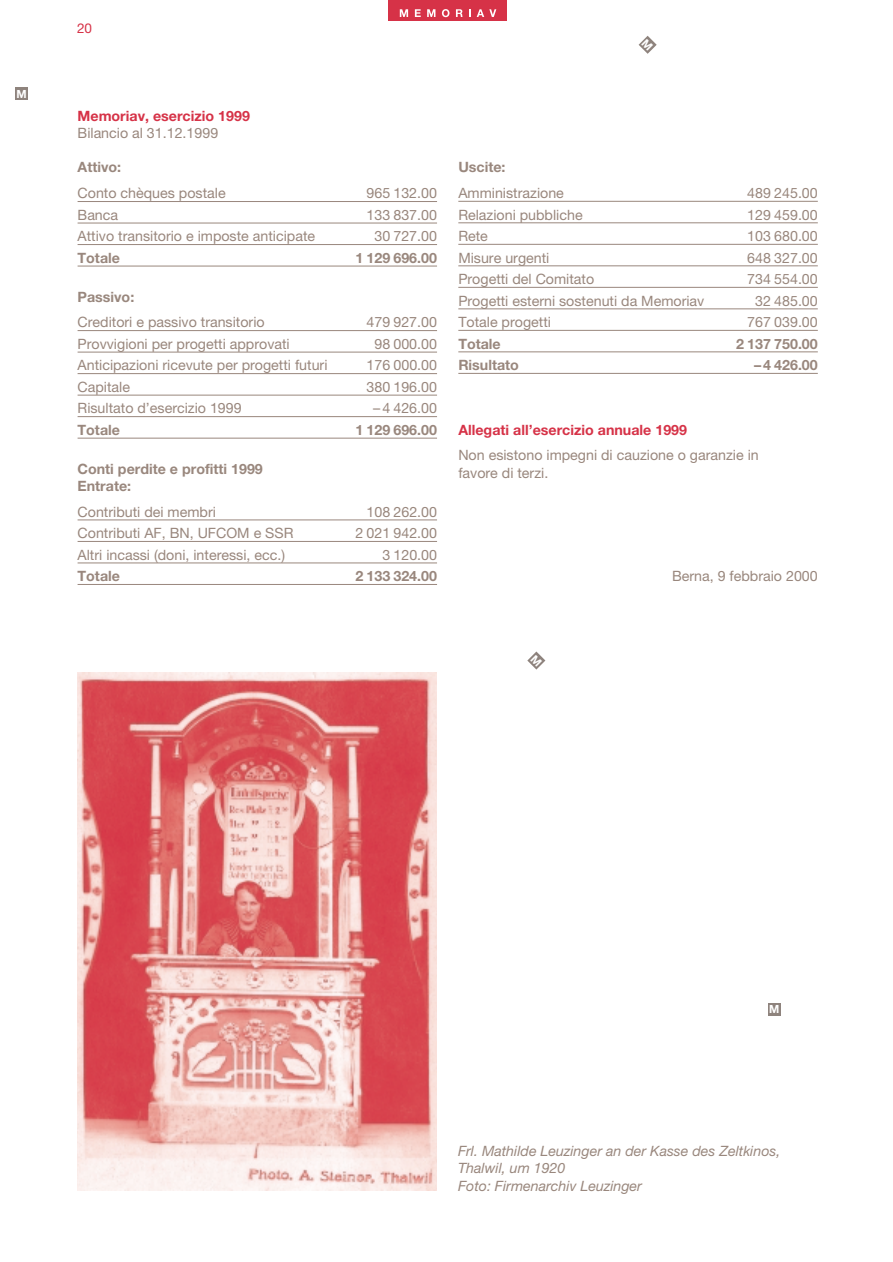
<style>
.page{position:relative;width:893px;height:1262px;background:#fff}
.page>*{position:absolute;margin:0;border:0;box-sizing:border-box;transform-origin:0 0}
.t1{font:14.25px/17.2px "Helvetica Neue";color:#99877d}
.t2{font:700 14.25px/17.2px "Helvetica Neue";color:#99877d}
.t3{font:italic 14.25px/17.2px "Helvetica Neue";color:#99877d}
.t4{font:700 14.25px "Helvetica Neue";color:#d63247}
.t5{font:13.5px "Helvetica Neue";color:#d63247}
.t6{font:700 11.25px "Helvetica Neue";color:#fff}
</style>
<div class="page">
<div style="left:388px;top:0;width:118px;height:21px;background:#d63247"></div>
<svg style="left:400px;top:9px;width:8px;height:8px"></svg>
<svg style="left:415px;top:9px;width:6px;height:8px"></svg>
<svg style="left:427px;top:9px;width:8px;height:8px"></svg>
<svg style="left:442px;top:9px;width:7px;height:8px"></svg>
<svg style="left:456px;top:9px;width:6px;height:8px"></svg>
<svg style="left:476px;top:9px;width:20px;height:8px"></svg>
<hr style="left:78px;top:201px;width:359px;height:1px;background:#99877d">
<hr style="left:78px;top:223px;width:359px;height:1px;background:#99877d">
<hr style="left:78px;top:244px;width:359px;height:1px;background:#99877d">
<hr style="left:78px;top:266px;width:359px;height:1px;background:#99877d">
<hr style="left:78px;top:330px;width:359px;height:1px;background:#99877d">
<hr style="left:78px;top:352px;width:359px;height:1px;background:#99877d">
<hr style="left:78px;top:373px;width:359px;height:1px;background:#99877d">
<hr style="left:78px;top:395px;width:359px;height:1px;background:#99877d">
<hr style="left:78px;top:416px;width:359px;height:1px;background:#99877d">
<hr style="left:78px;top:438px;width:359px;height:1px;background:#99877d">
<hr style="left:78px;top:519px;width:359px;height:1px;background:#99877d">
<hr style="left:78px;top:541px;width:359px;height:1px;background:#99877d">
<hr style="left:78px;top:562px;width:359px;height:1px;background:#99877d">
<hr style="left:78px;top:584px;width:359px;height:1px;background:#99877d">
<hr style="left:458px;top:201px;width:359px;height:1px;background:#99877d">
<hr style="left:458px;top:222px;width:359px;height:1px;background:#99877d">
<hr style="left:458px;top:244px;width:359px;height:1px;background:#99877d">
<hr style="left:458px;top:265px;width:359px;height:1px;background:#99877d">
<hr style="left:458px;top:287px;width:359px;height:1px;background:#99877d">
<hr style="left:458px;top:308px;width:359px;height:1px;background:#99877d">
<hr style="left:458px;top:330px;width:359px;height:1px;background:#99877d">
<hr style="left:458px;top:351px;width:359px;height:1px;background:#99877d">
<hr style="left:458px;top:373px;width:359px;height:1px;background:#99877d">
<div style="left:15px;top:87px;width:13px;height:13px;background:#8e837d"></div>
<div style="left:767px;top:1002px;width:13px;height:13px;background:#8e837d"></div>
<img style="left:77px;top:673px;width:359px;height:517px">
<svg style="left:527px;top:651px;width:18px;height:18px"></svg>
<svg style="left:638px;top:36px;width:18px;height:18px"></svg>
<p class="t6" style="left:17px;top:90px;width:12px">M</p>
<p class="t5" style="left:77px;top:23px;width:16px">20</p>
<p class="t4" style="left:78px;top:111px;width:174px">Memoriav, esercizio 1999</p>
<p class="t1" style="left:78px;top:126px;width:142px">Bilancio al 31.12.1999</p>
<p class="t2" style="left:78px;top:160px;width:45px">Attivo:</p>
<p class="t1" style="left:78px;top:186px;width:150px">Conto chèques postale</p>
<p class="t1" style="left:366px;top:186px;width:72px">965 132.00</p>
<p class="t1" style="left:78px;top:208px;width:42px">Banca</p>
<p class="t1" style="left:366px;top:208px;width:72px">133 837.00</p>
<p class="t1" style="left:78px;top:229px;width:239px">Attivo transitorio e imposte anticipate</p>
<p class="t1" style="left:374px;top:229px;width:64px">30 727.00</p>
<p class="t2" style="left:78px;top:251px;width:44px">Totale</p>
<p class="t2" style="left:355px;top:251px;width:83px">1 129 696.00</p>
<p class="t2" style="left:78px;top:289px;width:58px">Passivo:</p>
<p class="t1" style="left:78px;top:315px;width:189px">Creditori e passivo transitorio</p>
<p class="t1" style="left:366px;top:315px;width:72px">479 927.00</p>
<p class="t1" style="left:78px;top:337px;width:214px">Provvigioni per progetti approvati</p>
<p class="t1" style="left:374px;top:337px;width:64px">98 000.00</p>
<p class="t1" style="left:78px;top:358px;width:251px">Anticipazioni ricevute per progetti futuri</p>
<p class="t1" style="left:366px;top:358px;width:72px">176 000.00</p>
<p class="t1" style="left:78px;top:380px;width:54px">Capitale</p>
<p class="t1" style="left:366px;top:380px;width:72px">380 196.00</p>
<p class="t1" style="left:78px;top:401px;width:166px">Risultato d’esercizio 1999</p>
<p class="t1" style="left:373px;top:401px;width:65px">– 4 426.00</p>
<p class="t2" style="left:78px;top:423px;width:44px">Totale</p>
<p class="t2" style="left:355px;top:423px;width:83px">1 129 696.00</p>
<p class="t2" style="left:78px;top:461px;width:187px">Conti perdite e profitti 1999<br>Entrate:</p>
<p class="t1" style="left:78px;top:504px;width:140px">Contributi dei membri</p>
<p class="t1" style="left:366px;top:504px;width:72px">108 262.00</p>
<p class="t1" style="left:78px;top:526px;width:217px">Contributi AF, BN, UFCOM e SSR</p>
<p class="t1" style="left:355px;top:526px;width:83px">2 021 942.00</p>
<p class="t1" style="left:78px;top:547px;width:209px">Altri incassi (doni, interessi, ecc.)</p>
<p class="t1" style="left:382px;top:547px;width:56px">3 120.00</p>
<p class="t2" style="left:78px;top:569px;width:44px">Totale</p>
<p class="t2" style="left:355px;top:569px;width:83px">2 133 324.00</p>
<p class="t2" style="left:458px;top:160px;width:49px">Uscite:</p>
<p class="t1" style="left:458px;top:186px;width:107px">Amministrazione</p>
<p class="t1" style="left:747px;top:186px;width:72px">489 245.00</p>
<p class="t1" style="left:458px;top:207px;width:126px">Relazioni pubbliche</p>
<p class="t1" style="left:747px;top:207px;width:72px">129 459.00</p>
<p class="t1" style="left:458px;top:229px;width:31px">Rete</p>
<p class="t1" style="left:747px;top:229px;width:72px">103 680.00</p>
<p class="t1" style="left:458px;top:250px;width:93px">Misure urgenti</p>
<p class="t1" style="left:747px;top:250px;width:72px">648 327.00</p>
<p class="t1" style="left:458px;top:272px;width:137px">Progetti del Comitato</p>
<p class="t1" style="left:747px;top:272px;width:72px">734 554.00</p>
<p class="t1" style="left:458px;top:293px;width:247px">Progetti esterni sostenuti da Memoriav</p>
<p class="t1" style="left:755px;top:293px;width:64px">32 485.00</p>
<p class="t1" style="left:458px;top:315px;width:94px">Totale progetti</p>
<p class="t1" style="left:747px;top:315px;width:72px">767 039.00</p>
<p class="t2" style="left:458px;top:336px;width:44px">Totale</p>
<p class="t2" style="left:736px;top:336px;width:83px">2 137 750.00</p>
<p class="t2" style="left:458px;top:358px;width:62px">Risultato</p>
<p class="t2" style="left:754px;top:358px;width:65px">– 4 426.00</p>
<p class="t4" style="left:458px;top:424px;width:230px">Allegati all’esercizio annuale 1999</p>
<p class="t1" style="left:458px;top:448px;width:302px">Non esistono impegni di cauzione o garanzie in favore di terzi.</p>
<p class="t1" style="left:672px;top:569px;width:147px">Berna, 9 febbraio 2000</p>
<p class="t6" style="left:769px;top:1005px;width:12px">M</p>
<p class="t3" style="left:458px;top:1144px;width:324px">Frl. Mathilde Leuzinger an der Kasse des Zeltkinos,<br>Thalwil, um 1920<br>Foto: Firmenarchiv Leuzinger</p>
</div>
